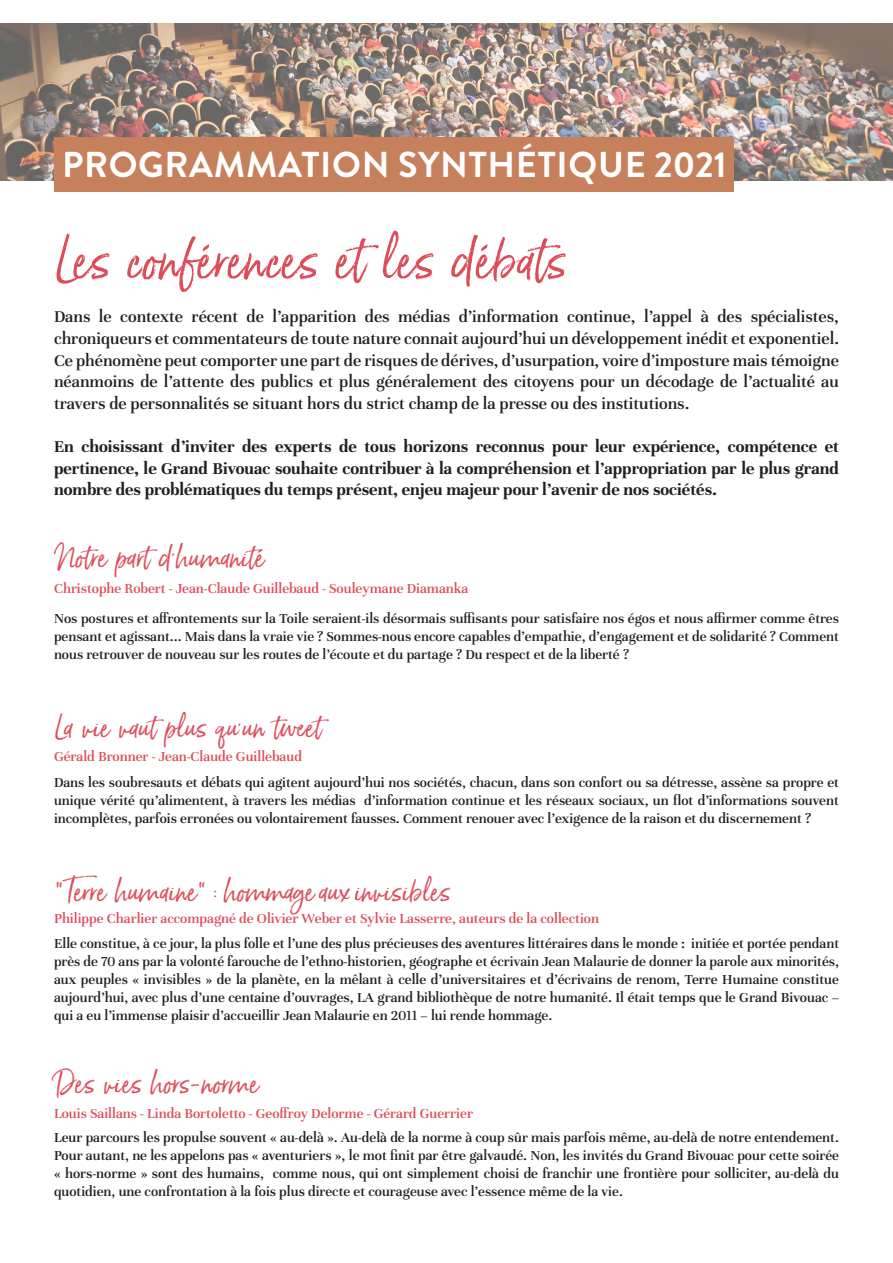
<style>
.page{position:relative;width:893px;height:1263px;background:#fff}
.page>*{position:absolute;margin:0;border:0;box-sizing:border-box;transform-origin:0 0}
.Body{font:51px "Born Ready";color:#dd4c59}
.Body-2{font:700 36px "Brandon Grotesque";letter-spacing:.02em;color:#fff}
.Body-3{font:27px "Born Ready";color:#dd4c59}
.t1{font:500 18px/21.6px "Unna";color:#231f20;text-align:justify}
.t2{font:700 18px/21.6px "Unna";color:#231f20;text-align:justify}
.t3{font:500 15px/18px "Unna";color:#231f20;text-align:justify}
.t4{font:500 15px "Unna";color:#dd4c59}
</style>
<div class="page">
<img style="left:0;top:23px;width:893px;height:157px">
<div style="left:54px;top:137px;width:679px;height:55px;background:#c6805c"></div>
<p class="Body-2" style="left:62px;top:139px;width:666px">PROGRAMMATION SYNTHÉTIQUE 2021</p>
<p class="Body" style="left:54px;top:229px;width:514px">Les conférences et les débats</p>
<p class="t1" style="left:54px;top:305px;width:786px">Dans le contexte récent de l’apparition des médias d’information continue, l’appel à des spécialistes, chroniqueurs et commentateurs de toute nature connait aujourd’hui un développement inédit et exponentiel.<br>Ce phénomène peut comporter une part de risques de dérives, d’usurpation, voire d’imposture mais témoigne néanmoins de l’attente des publics et plus généralement des citoyens pour un décodage de l’actualité au travers de personnalités se situant hors du strict champ de la presse ou des institutions.</p>
<p class="t2" style="left:54px;top:434px;width:786px">En choisissant d’inviter des experts de tous horizons reconnus pour leur expérience, compétence et pertinence, le Grand Bivouac souhaite contribuer à la compréhension et l’appropriation par le plus grand nombre des problématiques du temps présent, enjeu majeur pour l’avenir de nos sociétés.</p>
<p class="Body-3" style="left:54px;top:541px;width:212px">Notre part d'humanité</p>
<p class="t4" style="left:54px;top:578px;width:416px">Christophe Robert - Jean-Claude Guillebaud - Souleymane Diamanka</p>
<p class="t3" style="left:54px;top:608px;width:786px">Nos postures et affrontements sur la Toile seraient-ils désormais suffisants pour satisfaire nos égos et nous affirmer comme êtres pensant et agissant... Mais dans la vraie vie ? Sommes-nous encore capables d’empathie, d’engagement et de solidarité ? Comment nous retrouver de nouveau sur les routes de l’écoute et du partage ? Du respect et de la liberté ?</p>
<p class="Body-3" style="left:54px;top:711px;width:269px">La vie vaut plus qu'un tweet</p>
<p class="t4" style="left:54px;top:746px;width:249px">Gérald Bronner - Jean-Claude Guillebaud</p>
<p class="t3" style="left:54px;top:773px;width:787px">Dans les soubresauts et débats qui agitent aujourd’hui nos sociétés, chacun, dans son confort ou sa détresse, assène sa propre et unique vérité qu’alimentent, à travers les médias d’information continue et les réseaux sociaux, un flot d’informations souvent incomplètes, parfois erronées ou volontairement fausses. Comment renouer avec l’exigence de la raison et du discernement ?</p>
<p class="Body-3" style="left:54px;top:875px;width:398px">"Terre humaine" : hommage aux invisibles</p>
<p class="t4" style="left:54px;top:908px;width:547px">Philippe Charlier accompagné de Olivier Weber et Sylvie Lasserre, auteurs de la collection</p>
<p class="t3" style="left:54px;top:933px;width:787px">Elle constitue, à ce jour, la plus folle et l’une des plus précieuses des aventures littéraires dans le monde : initiée et portée pendant près de 70 ans par la volonté farouche de l’ethno-historien, géographe et écrivain Jean Malaurie de donner la parole aux minorités, aux peuples « invisibles » de la planète, en la mêlant à celle d’universitaires et d’écrivains de renom, Terre Humaine constitue aujourd’hui, avec plus d’une centaine d’ouvrages, LA grand bibliothèque de notre humanité. Il était temps que le Grand Bivouac – qui a eu l’immense plaisir d’accueillir Jean Malaurie en 2011 – lui rende hommage.</p>
<p class="Body-3" style="left:54px;top:1067px;width:206px">Des vies hors-norme</p>
<p class="t4" style="left:54px;top:1102px;width:420px">Louis Saillans - Linda Bortoletto - Geoffroy Delorme - Gérard Guerrier</p>
<p class="t3" style="left:54px;top:1127px;width:787px">Leur parcours les propulse souvent « au-delà ». Au-delà de la norme à coup sûr mais parfois même, au-delà de notre entendement.<br>Pour autant, ne les appelons pas « aventuriers », le mot finit par être galvaudé. Non, les invités du Grand Bivouac pour cette soirée « hors-norme » sont des humains, comme nous, qui ont simplement choisi de franchir une frontière pour solliciter, au-delà du quotidien, une confrontation à la fois plus directe et courageuse avec l’essence même de la vie.</p>
</div>
